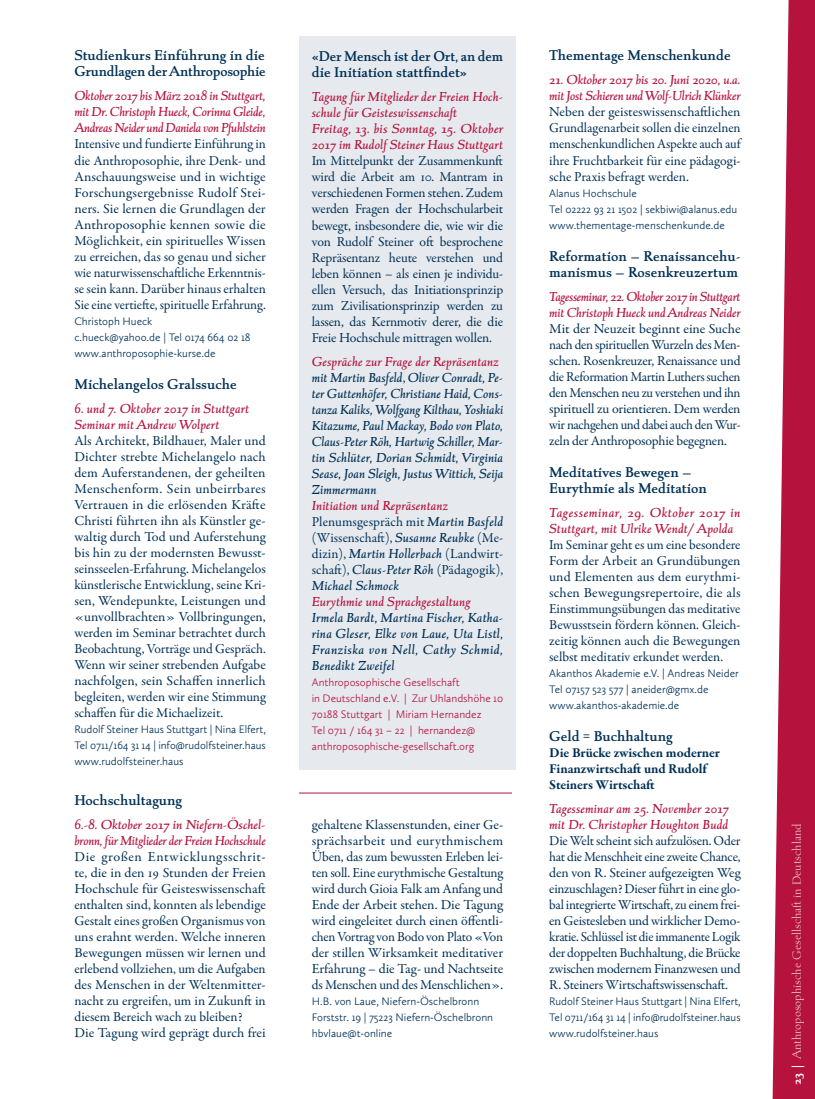
<style>
.page{position:relative;width:815px;height:1099px;background:#fff}
.page>*{position:absolute;margin:0;border:0;box-sizing:border-box;transform-origin:0 0}
.t1{font:600 15px/16px "Albertan Pro";color:#003056}
.t2{font:13.75px/16px "Garamond Premr Pro";letter-spacing:-.005em;color:#003056;text-align:justify}
.t3{font:italic 500 13.75px/16px "Albertan Pro";color:#b5123e}
.t4{font:italic 500 13.75px/16px "Albertan Pro";letter-spacing:-.005em;color:#003056}
.t5{font:italic 500 13.75px/16px "Albertan Pro";letter-spacing:-.025em;color:#b5123e}
.t6{font:italic 500 13.75px/16px "Albertan Pro";letter-spacing:-.035em;color:#b5123e}
.t7{font:700 13.75px/16px "Garamond Premr Pro";letter-spacing:-.005em;color:#003056}
.t8{font:300 12.5px "Albertan Pro";color:#f0d0d8}
.t9{font:300 11.25px/16px "Calluna Sans";color:#003056}
.t10{font:300 11.25px/16px "Calluna Sans";color:#b5123e}
.s1{color:#b5123e}
.s2{font-family:"Garamond Premr Pro";font-weight:400;font-style:normal}
.s3{font-family:"Albertan Pro";font-weight:500;font-style:italic}
.s4{font-weight:700;color:#fff}
</style>
<div class="page">
<svg style="left:772px;top:0;width:43px;height:1098px;fill:#b5123e"></svg>
<div style="left:299px;top:36px;width:217px;height:734px;background:#e6eaee"></div>
<hr style="left:299px;top:792px;width:213px;height:1px;background:#b5123e">
<p class="t1" style="left:74px;top:47px;width:193px">Studienkurs Einführung in die<br>Grundlagen der Anthroposophie</p>
<p class="t3" style="left:74px;top:88px;width:193px;text-align:justify">Oktober 2017 bis März 2018 in Stuttgart, mit Dr. Christoph Hueck, Corinna Gleide, Andreas Neider und Daniela von Pfuhlstein</p>
<p class="t2" style="left:74px;top:136px;width:193px">Intensive und fundierte Einführung in die Anthroposophie, ihre Denk- und Anschauungsweise und in wichtige Forschungsergebnisse Rudolf Stei&shy;ners. Sie lernen die Grundlagen der Anthroposophie kennen sowie die Möglichkeit, ein spirituelles Wissen zu erreichen, das so genau und sicher wie naturwissenschaftliche Erkenntnis&shy;se sein kann. Darüber hinaus erhalten Sie eine vertiefte, spirituelle Erfahrung.</p>
<p class="t9" style="left:74px;top:313px;width:178px">Christoph Hueck<br>c.hueck@yahoo.de | Tel 0174 664 02 18 www.anthroposophie-kurse.de</p>
<p class="t1" style="left:74px;top:375px;width:164px">Michelangelos Gralssuche</p>
<p class="t3" style="left:74px;top:400px;width:176px">6. und 7. Oktober 2017 in Stuttgart<br>Seminar mit Andrew Wolpert</p>
<p class="t2" style="left:74px;top:432px;width:193px">Als Architekt, Bildhauer, Maler und Dichter strebte Michelangelo nach dem Auferstandenen, der geheilten Menschenform. Sein unbeirrbares Vertrauen in die erlösenden Kräfte Christi führten ihn als Künstler ge&shy;waltig durch Tod und Auferstehung bis hin zu der modernsten Bewusst&shy;seinsseelen-Erfahrung. Michelangelos künstlerische Entwicklung, seine Kri&shy;sen, Wendepunkte, Leistungen und «unvollbrachten» Vollbringungen, werden im Seminar betrachtet durch Beobachtung, Vorträge und Gespräch.<br>Wenn wir seiner strebenden Aufgabe nachfolgen, sein Schaffen innerlich begleiten, werden wir eine Stimmung schaffen für die Michaelizeit.</p>
<p class="t9" style="left:74px;top:721px;width:193px;text-align:justify">Rudolf Steiner Haus Stuttgart | Nina Elfert, Tel 0711/164 31 14 | info@rudolfsteiner.haus www.rudolfsteiner.haus</p>
<p class="t1" style="left:74px;top:791px;width:109px">Hochschultagung</p>
<p class="t5" style="left:74px;top:816px;width:193px">6.-8. Oktober 2017 in Niefern-Öschel&shy;bronn, für Mitglieder der Freien Hochschule</p>
<p class="t2" style="left:74px;top:848px;width:193px;text-align:left">Die großen Entwicklungsschrit&shy;te, die in den 19 Stunden der Freien Hochschule für Geisteswissenschaft enthalten sind, konnten als lebendige Gestalt eines großen Organismus von uns erahnt werden. Welche inneren Bewegungen müssen wir lernen und erlebend vollziehen, um die Aufgaben des Menschen in der Weltenmitter&shy;nacht zu ergreifen, um in Zukunft in diesem Bereich wach zu bleiben?<br>Die Tagung wird geprägt durch frei</p>
<p class="t1" style="left:312px;top:48px;width:193px">«Der Mensch ist der Ort, an dem die Initiation stattfindet»</p>
<p class="t3" style="left:312px;top:89px;width:193px">Tagung für Mitglieder der Freien Hoch&shy;schule für Geisteswissenschaft<br>Freitag, 13. bis Sonntag, 15. Oktober 2017 im Rudolf Steiner Haus Stuttgart</p>
<p class="t2" style="left:312px;top:153px;width:193px">Im Mittelpunkt der Zusammenkunft wird die Arbeit am 10. Mantram in verschiedenen Formen stehen. Zudem werden Fragen der Hochschularbeit bewegt, insbesondere die, wie wir die von Rudolf Steiner oft besprochene Repräsentanz heute verstehen und leben können – als einen je individu&shy;ellen Versuch, das Initiationsprinzip zum Zivilisationsprinzip werden zu lassen, das Kernmotiv derer, die die Freie Hochschule mittragen wollen.</p>
<p class="t4" style="left:312px;top:353px;width:193px"><span class="s1">Gespräche zur Frage der Repräsentanz </span>mit Martin Basfeld<span class="s2">,</span> Oliver Conradt, Pe&shy;ter Guttenhöfer, Christiane Haid, Cons&shy;tanza Kaliks, Wolfgang Kilthau, Yoshiaki Kitazume, Paul Mackay, Bodo von Plato, Claus-Peter Röh, Hartwig Schiller, Mar&shy;tin Schlüter, Dorian Schmidt, Virginia Sease, Joan Sleigh, Justus Wittich, Seija Zimmermann</p>
<p class="t3" style="left:312px;top:497px;width:138px">Initiation und Repräsentanz</p>
<p class="t2" style="left:312px;top:513px;width:193px">Plenumsgespräch mit <span class="s3">Martin Basfeld </span>(Wissenschaft), <span class="s3">Susanne Reubke</span> (Me&shy;dizin), <span class="s3">Martin Hollerbach</span> (Landwirt&shy;schaft), <span class="s3">Claus-Peter Röh</span> (Pädagogik),</p>
<p class="t4" style="left:312px;top:577px;width:89px">Michael Schmock</p>
<p class="t3" style="left:312px;top:593px;width:160px">Eurythmie und Sprachgestaltung</p>
<p class="t4" style="left:312px;top:609px;width:193px;text-align:justify">Irmela Bardt, Martina Fischer, Katha&shy;rina Gleser, Elke von Laue, Uta Listl, Franziska von Nell, Cathy Schmid, Benedikt Zweifel</p>
<p class="t10" style="left:312px;top:673px;width:193px">Anthroposophische Gesellschaft<br>in Deutschland e.V. | Zur Uhlandshöhe 10<br>70188 Stuttgart | Miriam Hernandez<br>Tel 0711 / 164 31 – 22 | hernandez@ anthroposophische-gesellschaft.org</p>
<p class="t2" style="left:312px;top:816px;width:193px">gehaltene Klassenstunden, einer Ge&shy;sprächsarbeit und eurythmischem Üben, das zum bewussten Erleben lei&shy;ten soll. Eine eurythmische Gestaltung wird durch Gioia Falk am Anfang und Ende der Arbeit stehen. Die Tagung wird eingeleitet durch einen öffentli&shy;chen Vortrag von Bodo von Plato «Von der stillen Wirksamkeit meditativer Erfahrung – die Tag- und Nachtseite ds Menschen und des Menschlichen».</p>
<p class="t9" style="left:312px;top:993px;width:183px">H.B. von Laue, Niefern-Öschelbronn<br>Forststr. 19 | 75223 Niefern-Öschelbronn hbvlaue@t-online</p>
<p class="t1" style="left:549px;top:47px;width:183px">Thementage Menschenkunde</p>
<p class="t5" style="left:549px;top:72px;width:193px">21. Oktober 2017 bis 20. Juni 2020, u.a. mit Jost Schieren und Wolf-Ulrich Klünker</p>
<p class="t2" style="left:549px;top:104px;width:193px">Neben der geisteswissenschaftlichen Grundlagenarbeit sollen die einzelnen menschenkundlichen Aspekte auch auf ihre Fruchtbarkeit für eine pädagogi&shy;sche Praxis befragt werden.</p>
<p class="t9" style="left:549px;top:185px;width:189px">Alanus Hochschule<br>Tel 02222 93 21 1502 | sekbiwi@alanus.edu www.thementage-menschenkunde.de</p>
<p class="t1" style="left:549px;top:247px;width:193px">Reformation – Renaissancehu&shy;manismus – Rosenkreuzertum</p>
<p class="t6" style="left:549px;top:288px;width:193px">Tagesseminar, 22. Oktober 2017 in Stuttgart mit Christoph Hueck und Andreas Neider</p>
<p class="t2" style="left:549px;top:320px;width:193px">Mit der Neuzeit beginnt eine Suche nach den spirituellen Wurzeln des Men&shy;schen. Rosenkreuzer, Renaissance und die Reformation Martin Luthers suchen den Menschen neu zu verstehen und ihn spirituell zu orientieren. Dem werden wir nachgehen und dabei auch den Wur&shy;zeln der Anthroposophie begegnen.</p>
<p class="t1" style="left:549px;top:463px;width:159px">Meditatives Bewegen –<br>Eurythmie als Meditation</p>
<p class="t3" style="left:549px;top:504px;width:193px">Tagesseminar, 29. Oktober 2017 in<br>Stuttgart, mit Ulrike Wendt/ Apolda</p>
<p class="t2" style="left:549px;top:536px;width:193px">Im Seminar geht es um eine besondere Form der Arbeit an Grundübungen und Elementen aus dem eurythmi&shy;schen Bewegungsrepertoire, die als Einstimmungsübungen das meditative Bewusstsein fördern können. Gleich&shy;zeitig können auch die Bewegungen selbst meditativ erkundet werden.</p>
<p class="t9" style="left:549px;top:665px;width:191px">Akanthos Akademie e.V. | Andreas Neider<br>Tel 07157 523 577 | aneider@gmx.de www.akanthos-akademie.de</p>
<p class="t1" style="left:549px;top:727px;width:125px">Geld = Buchhaltung</p>
<p class="t7" style="left:549px;top:744px;width:172px">Die Brücke zwischen moderner<br>Finanzwirtschaft und Rudolf<br>Steiners Wirtschaft</p>
<p class="t3" style="left:549px;top:800px;width:181px">Tagesseminar am 25. November 2017 mit Dr. Christopher Houghton Budd</p>
<p class="t2" style="left:549px;top:832px;width:193px">Die Welt scheint sich aufzulösen. Oder hat die Menschheit eine zweite Chance, den von R. Steiner aufgezeigten Weg einzuschlagen? Dieser führt in eine glo&shy;bal integrierte Wirtschaft, zu einem frei&shy;en Geistesleben und wirklicher Demo&shy;kratie. Schlüssel ist die immanente Logik der doppelten Buchhaltung, die Brücke zwischen modernem Finanzwesen und R. Steiners Wirtschaftswissenschaft.</p>
<p class="t9" style="left:549px;top:993px;width:193px;text-align:justify">Rudolf Steiner Haus Stuttgart | Nina Elfert, Tel 0711/164 31 14 | info@rudolfsteiner.haus www.rudolfsteiner.haus</p>
<p class="t8" style="left:789px;top:1084px;width:263px;rotate:-90deg"><span class="s4">23 |</span> Anthroposophische Gesellschaft in Deutschland</p>
</div>
